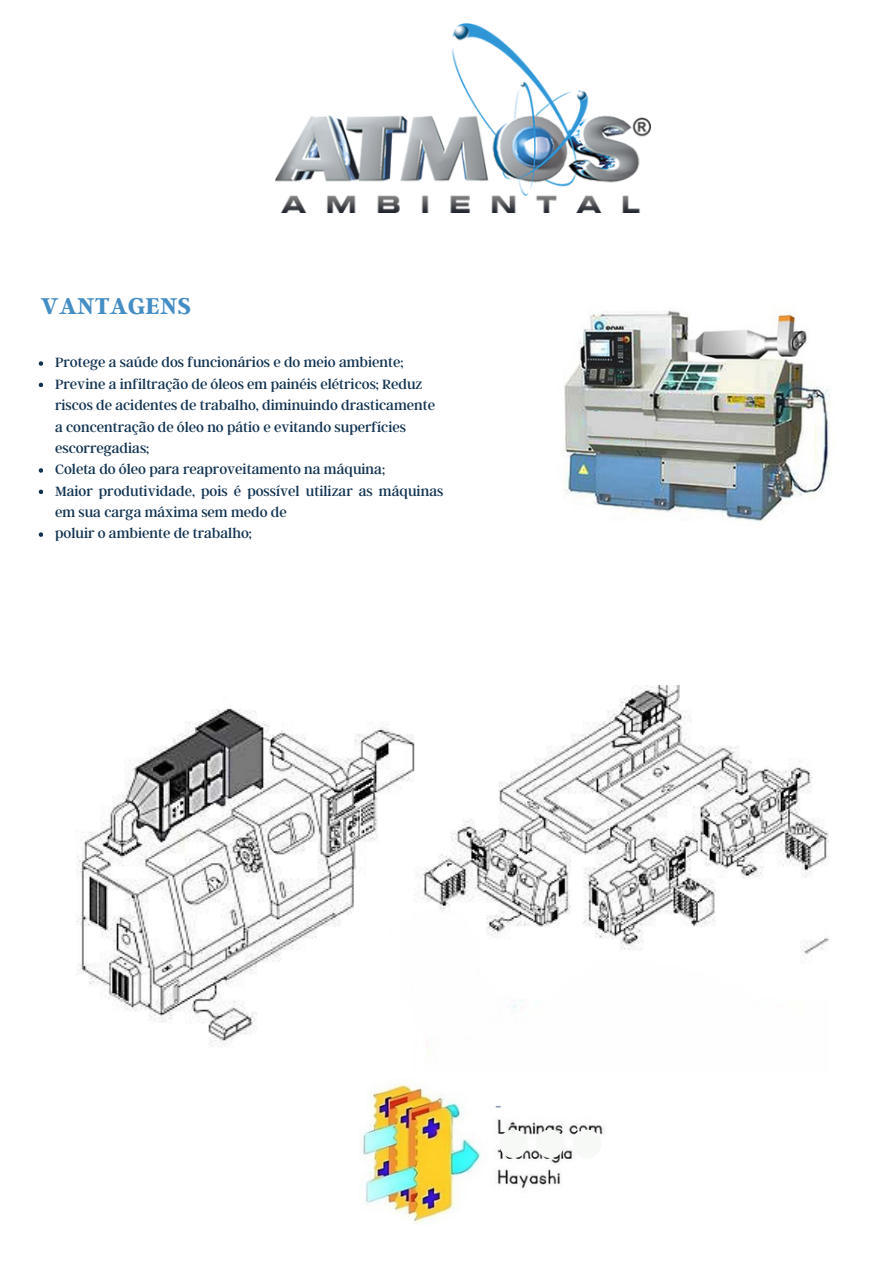
<style>
.page{position:relative;width:894px;height:1264px;background:#fff}
.page>*{position:absolute;margin:0;border:0;box-sizing:border-box;transform-origin:0 0}
.t1{font:105px "Arimo";color:#f6f9f6}
.t2{font:700 25.5px "Argent CF";letter-spacing:.005em;color:#458dc5}
.t3{font:19.5px "Arimo";color:#8797ac}
.t4{font:15px/21.3px "Argent CF";color:#103250}
</style>
<div class="page">
<img style="left:275px;top:23px;width:375px;height:189px">
<img style="left:363px;top:1079px;width:242px;height:145px">
<img style="left:76px;top:685px;width:752px;height:362px">
<img style="left:564px;top:310px;width:266px;height:211px">
<svg style="left:39px;top:361px;width:4px;height:5px"></svg>
<svg style="left:39px;top:382px;width:4px;height:5px"></svg>
<svg style="left:39px;top:468px;width:4px;height:4px"></svg>
<svg style="left:39px;top:489px;width:4px;height:5px"></svg>
<svg style="left:39px;top:532px;width:4px;height:5px"></svg>
<p class="t2" style="left:41px;top:289px;width:151px">VANTAGENS</p>
<p class="t4" style="left:55px;top:351px;width:381px">Protege a saúde dos funcionários e do meio ambiente; Previne a infiltração de óleos em painéis elétricos; Reduz riscos de acidentes de trabalho, diminuindo drasticamente a concentração de óleo no pátio e evitando superfícies escorregadias;</p>
<p class="t4" style="left:55px;top:458px;width:331px">Coleta do óleo para reaproveitamento na máquina;</p>
<p class="t4" style="left:55px;top:479px;width:389px">Maior produtividade, pois é possível utilizar as máquinas em sua carga máxima sem medo de</p>
<p class="t4" style="left:55px;top:522px;width:198px">poluir o ambiente de trabalho;</p>
<p class="t3" style="left:495px;top:1094px;width:8px">-</p>
<p class="t1" style="left:495px;top:1083px;width:112px">•••</p>
</div>
